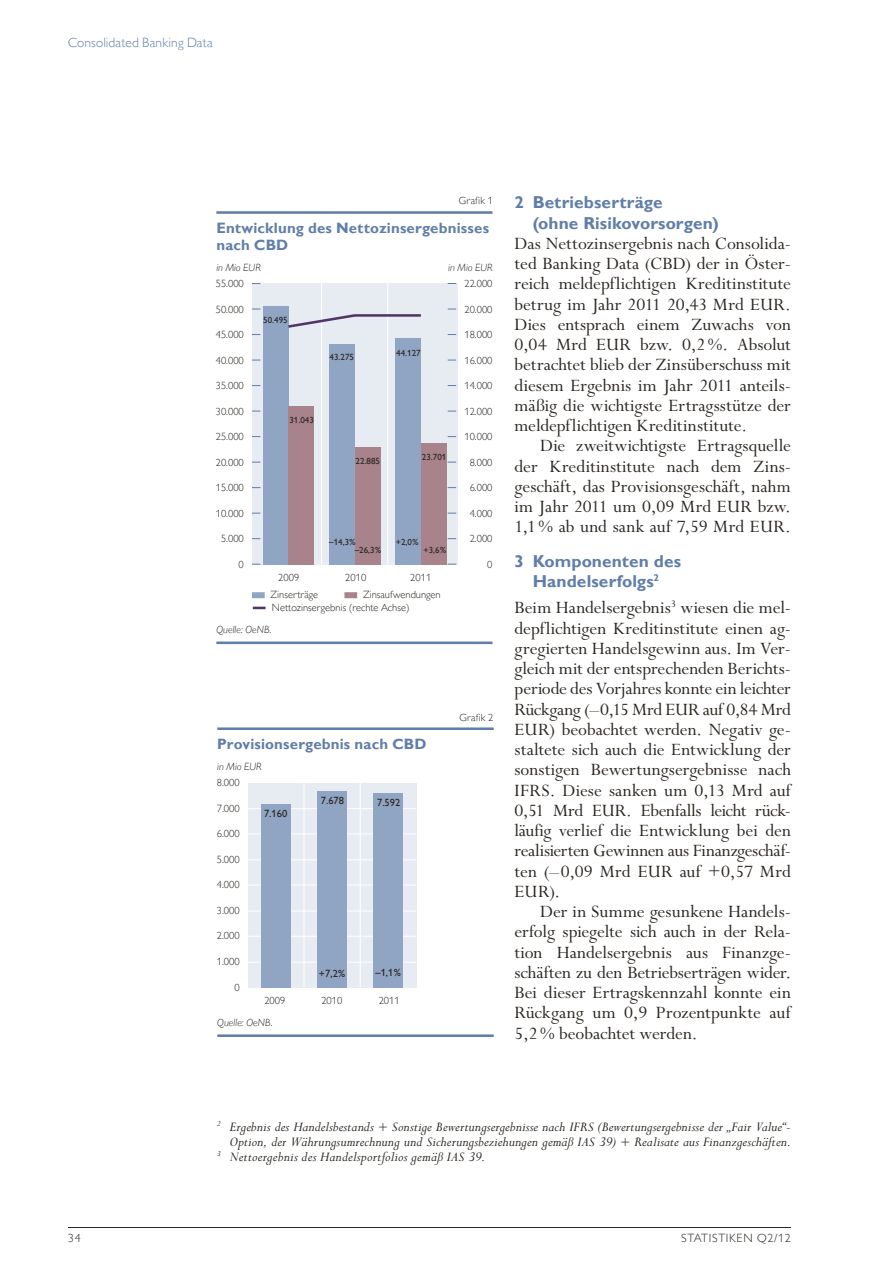
<style>
.page{position:relative;width:893px;height:1263px;background:#fff}
.page>*{position:absolute;margin:0;border:0;box-sizing:border-box;transform-origin:0 0}
.t1{font:19.5px/20.2px "Perpetua Std";color:#2b2620;text-align:justify}
.t2{font:700 17.25px/20.2px "Gill Sans MT Pro";letter-spacing:.005em;color:#607ea9}
.t3{font:italic 15px "Perpetua Std";letter-spacing:.005em;color:#2b2620}
.t4{font:700 15px/17px "Gill Sans MT Pro";letter-spacing:.01em;color:#607ea9}
.t5{font:300 13.5px "Gill Sans MT Pro";letter-spacing:.01em;color:#607ea9}
.t6{font:300 12px "Gill Sans MT Pro";letter-spacing:.06em;color:#2b2620}
.t7{font:300 10.5px/12.8px "Gill Sans MT Pro";color:#2b2620}
.t8{font:italic 300 10.5px "Gill Sans MT Pro";letter-spacing:.01em;color:#2b2620}
.t9{font:500 10.5px "Gill Sans MT Pro";color:#2b2620}
.t10{font:500 9px "Gill Sans MT Pro";color:#2b2620}
</style>
<div class="page">
<hr style="left:68px;top:1227px;width:723px;height:1px;background:#2b2620">
<hr style="left:216px;top:211px;width:276px;height:3px;background:#607ea9">
<hr style="left:216px;top:641px;width:276px;height:3px;background:#607ea9">
<div style="left:252px;top:592px;width:13px;height:6px;background:#90a5c3"></div>
<div style="left:344px;top:592px;width:13px;height:6px;background:#a8838c"></div>
<svg style="left:253px;top:607px;width:13px;height:2px"></svg>
<div style="left:252px;top:283px;width:205px;height:282px;background:#e7ecf2"></div>
<hr style="left:321px;top:283px;width:1px;height:282px;background:#fff">
<hr style="left:387px;top:283px;width:1px;height:282px;background:#fff">
<div style="left:395px;top:339px;width:26px;height:226px;background:#90a5c3"></div>
<div style="left:329px;top:344px;width:26px;height:221px;background:#90a5c3"></div>
<div style="left:263px;top:306px;width:25px;height:259px;background:#90a5c3"></div>
<div style="left:421px;top:444px;width:25px;height:121px;background:#a8838c"></div>
<div style="left:355px;top:448px;width:25px;height:117px;background:#a8838c"></div>
<div style="left:289px;top:406px;width:25px;height:159px;background:#a8838c"></div>
<svg style="left:288px;top:312px;width:133px;height:17px"></svg>
<hr style="left:217px;top:727px;width:277px;height:3px;background:#607ea9">
<hr style="left:217px;top:1034px;width:277px;height:3px;background:#607ea9">
<div style="left:248px;top:783px;width:168px;height:204px;background:#e7ecf2"></div>
<hr style="left:248px;top:962px;width:168px;height:1px;background:#fff">
<hr style="left:248px;top:936px;width:168px;height:1px;background:#fff">
<hr style="left:248px;top:910px;width:168px;height:1px;background:#fff">
<hr style="left:248px;top:885px;width:168px;height:1px;background:#fff">
<hr style="left:248px;top:859px;width:168px;height:1px;background:#fff">
<hr style="left:248px;top:833px;width:168px;height:1px;background:#fff">
<hr style="left:248px;top:808px;width:168px;height:1px;background:#fff">
<hr style="left:304px;top:783px;width:1px;height:204px;background:#fff">
<hr style="left:360px;top:783px;width:1px;height:204px;background:#fff">
<div style="left:373px;top:793px;width:30px;height:194px;background:#90a5c3"></div>
<div style="left:317px;top:791px;width:30px;height:196px;background:#90a5c3"></div>
<div style="left:261px;top:804px;width:30px;height:183px;background:#90a5c3"></div>
<p class="t5" style="left:68px;top:35px;width:146px">Consolidated Banking Data</p>
<p class="t7" style="left:459px;top:194px;width:36px">Grafik 1</p>
<p class="t4" style="left:216px;top:219px;width:274px">Entwicklung des Nettozinsergebnisses nach CBD</p>
<p class="t8" style="left:216px;top:261px;width:46px">in Mio EUR</p>
<p class="t8" style="left:448px;top:261px;width:46px">in Mio EUR</p>
<p class="t7" style="left:216px;top:277px;width:30px">55.000</p>
<p class="t7" style="left:216px;top:303px;width:30px">50.000</p>
<p class="t7" style="left:216px;top:328px;width:30px">45.000</p>
<p class="t7" style="left:216px;top:354px;width:30px">40.000</p>
<p class="t7" style="left:216px;top:379px;width:30px">35.000</p>
<p class="t7" style="left:216px;top:405px;width:30px">30.000</p>
<p class="t7" style="left:216px;top:430px;width:30px">25.000</p>
<p class="t7" style="left:216px;top:456px;width:30px">20.000</p>
<p class="t7" style="left:216px;top:481px;width:30px">15.000</p>
<p class="t7" style="left:216px;top:507px;width:30px">10.000</p>
<p class="t7" style="left:221px;top:532px;width:24px">5.000</p>
<p class="t7" style="left:239px;top:558px;width:7px">0</p>
<p class="t7" style="left:464px;top:277px;width:30px">22.000</p>
<p class="t7" style="left:464px;top:303px;width:30px">20.000</p>
<p class="t7" style="left:464px;top:328px;width:30px">18.000</p>
<p class="t7" style="left:464px;top:354px;width:30px">16.000</p>
<p class="t7" style="left:464px;top:379px;width:30px">14.000</p>
<p class="t7" style="left:464px;top:405px;width:30px">12.000</p>
<p class="t7" style="left:464px;top:430px;width:30px">10.000</p>
<p class="t7" style="left:470px;top:456px;width:24px">8.000</p>
<p class="t7" style="left:470px;top:481px;width:24px">6.000</p>
<p class="t7" style="left:470px;top:507px;width:24px">4.000</p>
<p class="t7" style="left:470px;top:532px;width:24px">2.000</p>
<p class="t7" style="left:487px;top:558px;width:7px">0</p>
<p class="t10" style="left:263px;top:315px;width:26px">50.495</p>
<p class="t10" style="left:396px;top:347px;width:26px">44.127</p>
<p class="t10" style="left:330px;top:352px;width:26px">43.275</p>
<p class="t10" style="left:289px;top:414px;width:26px">31.043</p>
<p class="t10" style="left:422px;top:452px;width:26px">23.701</p>
<p class="t10" style="left:356px;top:456px;width:26px">22.885</p>
<p class="t10" style="left:329px;top:536px;width:28px">–14,3%</p>
<p class="t10" style="left:396px;top:536px;width:24px">+2,0%</p>
<p class="t10" style="left:355px;top:545px;width:28px">–26,3%</p>
<p class="t10" style="left:423px;top:545px;width:24px">+3,6%</p>
<p class="t7" style="left:278px;top:571px;width:22px">2009</p>
<p class="t7" style="left:345px;top:571px;width:22px">2010</p>
<p class="t7" style="left:410px;top:571px;width:22px">2011</p>
<p class="t7" style="left:272px;top:588px;width:170px;text-indent:91px">Zinsaufwendungen<br>Nettozinsergebnis (rechte Achse)</p>
<p class="t7" style="left:271px;top:588px;width:49px">Zinserträge</p>
<p class="t8" style="left:216px;top:623px;width:57px">Quelle: OeNB.</p>
<p class="t4" style="left:217px;top:735px;width:211px">Provisionsergebnis nach CBD</p>
<p class="t8" style="left:217px;top:760px;width:46px">in Mio EUR</p>
<p class="t7" style="left:217px;top:776px;width:24px">8.000</p>
<p class="t7" style="left:217px;top:802px;width:24px">7.000</p>
<p class="t7" style="left:217px;top:827px;width:24px">6.000</p>
<p class="t7" style="left:217px;top:853px;width:24px">5.000</p>
<p class="t7" style="left:217px;top:878px;width:24px">4.000</p>
<p class="t7" style="left:217px;top:904px;width:24px">3.000</p>
<p class="t7" style="left:217px;top:929px;width:24px">2.000</p>
<p class="t7" style="left:217px;top:955px;width:24px">1.000</p>
<p class="t7" style="left:234px;top:980px;width:7px">0</p>
<p class="t9" style="left:264px;top:807px;width:25px">7.160</p>
<p class="t9" style="left:321px;top:794px;width:25px">7.678</p>
<p class="t9" style="left:377px;top:796px;width:25px">7.592</p>
<p class="t9" style="left:319px;top:967px;width:28px">+7,2%</p>
<p class="t9" style="left:375px;top:966px;width:27px">–1,1%</p>
<p class="t7" style="left:264px;top:994px;width:22px">2009</p>
<p class="t7" style="left:321px;top:994px;width:22px">2010</p>
<p class="t7" style="left:379px;top:994px;width:22px">2011</p>
<p class="t8" style="left:217px;top:1016px;width:57px">Quelle: OeNB.</p>
<p class="t7" style="left:459px;top:710px;width:36px">Grafik 2</p>
<p class="t2" style="left:533px;top:192px;width:187px;text-indent:-18px">2 Betriebserträge<br>(ohne Risikovorsorgen)</p>
<p class="t1" style="left:514px;top:234px;width:278px">Das Nettozinsergebnis nach Consolida&shy;ted Banking Data (CBD) der in Öster&shy;reich meldepflichtigen Kreditinstitute betrug im Jahr 2011 20,43 Mrd EUR.<br>Dies entsprach einem Zuwachs von 0,04 Mrd EUR bzw. 0,2%. Absolut betrachtet blieb der Zinsüberschuss mit diesem Ergebnis im Jahr 2011 anteils&shy;mäßig die wichtigste Ertragsstütze der meldepflichtigen Kreditinstitute.</p>
<p class="t1" style="left:514px;top:436px;width:278px;text-indent:26px">Die zweitwichtigste Ertragsquelle der Kreditinstitute nach dem Zins&shy;geschäft, das Provisionsgeschäft, nahm im Jahr 2011 um 0,09 Mrd EUR bzw.<br>1,1% ab und sank auf 7,59 Mrd EUR.</p>
<p class="t2" style="left:514px;top:551px;width:168px;text-align:center">3 Komponenten des<br>Handelserfolgs<sup>2</sup></p>
<p class="t1" style="left:514px;top:598px;width:278px;text-align:left">Beim Handelsergebnis<sup>3</sup> wiesen die mel&shy;depflichtigen Kreditinstitute einen ag&shy;gregierten Handelsgewinn aus. Im Ver&shy;gleich mit der entsprechenden Berichts&shy;periode des Vorjahres konnte ein leichter Rückgang (–0,15 Mrd EUR auf 0,84 Mrd EUR) beobachtet werden. Negativ ge&shy;staltete sich auch die Entwicklung der sonstigen Bewertungsergebnisse nach IFRS. Diese sanken um 0,13 Mrd auf 0,51 Mrd EUR. Ebenfalls leicht rück&shy;läufig verlief die Entwicklung bei den realisierten Gewinnen aus Finanzgeschäf&shy;ten (–0,09 Mrd EUR auf +0,57 Mrd EUR).</p>
<p class="t1" style="left:514px;top:902px;width:278px;text-indent:26px">Der in Summe gesunkene Handels&shy;erfolg spiegelte sich auch in der Rela&shy;tion Handelsergebnis aus Finanzge&shy;schäften zu den Betriebserträgen wider.<br>Bei dieser Ertragskennzahl konnte ein Rückgang um 0,9 Prozentpunkte auf 5,2% beobachtet werden.</p>
<p class="t3" style="left:217px;top:1119px;width:575px"><sup>2</sup> Ergebnis des Handelsbestands + Sonstige Bewertungsergebnisse nach IFRS (Bewertungsergebnisse der „Fair Value“-</p>
<p class="t3" style="left:230px;top:1134px;width:563px">Option, der Währungsumrechnung und Sicherungsbeziehungen gemäß IAS 39) + Realisate aus Finanzgeschäften.</p>
<p class="t3" style="left:217px;top:1149px;width:270px"><sup>3</sup> Nettoergebnis des Handelsportfolios gemäß IAS 39.</p>
<p class="t6" style="left:68px;top:1231px;width:14px">34</p>
<p class="t6" style="left:681px;top:1231px;width:111px">STATISTIKEN Q2/12</p>
</div>
